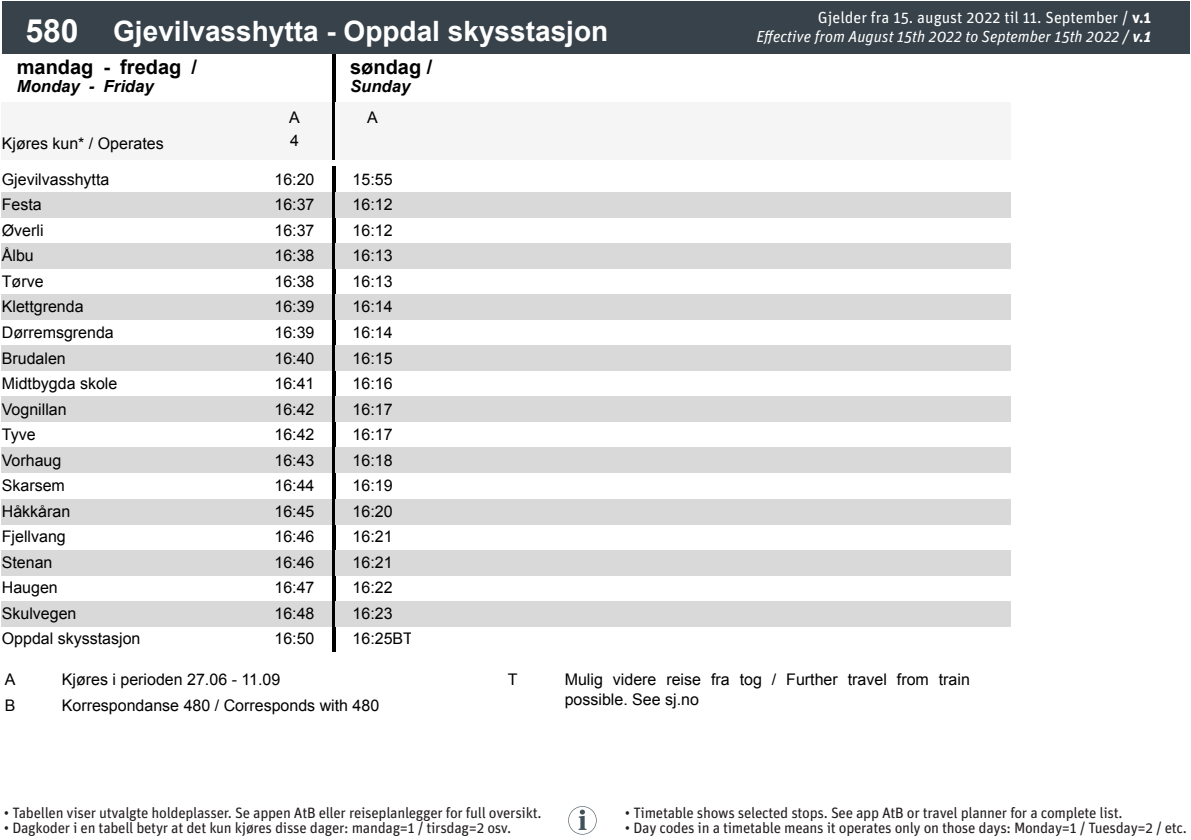
<style>
.page{position:relative;width:1191px;height:840px;background:#fff}
.page>*{position:absolute;margin:0;border:0;box-sizing:border-box;transform-origin:0 0}
.t1{font:700 28px "Arial";color:#fff}
.t2{font:700 20px "Arial";color:#000}
.t3{font:italic 700 16.6px "Arial";color:#000}
.t4{font:16px/25.6px "Arial";color:#000}
.t5{font:italic 16px "Unit Pro";color:#fff}
.t6{font:16px "Unit Pro";color:#fff}
.t7{font:15px "Unit Pro";letter-spacing:-.02em;color:#231f20}
.s1{font-size:32px}
.s2{font-weight:700}
</style>
<div class="page">
<div style="left:2px;top:102px;width:255px;height:57px;background:#f5f5f5"></div>
<div style="left:257px;top:102px;width:75px;height:57px;background:#f5f5f5"></div>
<hr style="left:332px;top:54px;width:3px;height:105px;background:#000">
<div style="left:335px;top:102px;width:75px;height:57px;background:#f5f5f5"></div>
<div style="left:410px;top:102px;width:75px;height:57px;background:#f5f5f5"></div>
<div style="left:485px;top:102px;width:75px;height:57px;background:#f5f5f5"></div>
<div style="left:560px;top:102px;width:75px;height:57px;background:#f5f5f5"></div>
<div style="left:635px;top:102px;width:75px;height:57px;background:#f5f5f5"></div>
<div style="left:710px;top:102px;width:75px;height:57px;background:#f5f5f5"></div>
<div style="left:785px;top:102px;width:75px;height:57px;background:#f5f5f5"></div>
<div style="left:860px;top:102px;width:75px;height:57px;background:#f5f5f5"></div>
<div style="left:935px;top:102px;width:75px;height:57px;background:#f5f5f5"></div>
<div style="left:2px;top:2px;width:100px;height:52px;background:#37424a"></div>
<div style="left:102px;top:2px;width:1087px;height:52px;background:#37424a"></div>
<div style="left:2px;top:192px;width:330px;height:26px;background:#d9d9d9"></div>
<div style="left:2px;top:243px;width:330px;height:26px;background:#d9d9d9"></div>
<div style="left:2px;top:294px;width:330px;height:26px;background:#d9d9d9"></div>
<div style="left:2px;top:345px;width:330px;height:26px;background:#d9d9d9"></div>
<div style="left:2px;top:396px;width:330px;height:26px;background:#d9d9d9"></div>
<div style="left:2px;top:447px;width:330px;height:26px;background:#d9d9d9"></div>
<div style="left:2px;top:498px;width:330px;height:26px;background:#d9d9d9"></div>
<div style="left:2px;top:549px;width:330px;height:26px;background:#d9d9d9"></div>
<div style="left:2px;top:600px;width:330px;height:26px;background:#d9d9d9"></div>
<hr style="left:332px;top:167px;width:3px;height:484px;background:#000">
<div style="left:335px;top:192px;width:675px;height:26px;background:#d9d9d9"></div>
<div style="left:335px;top:243px;width:675px;height:26px;background:#d9d9d9"></div>
<div style="left:335px;top:294px;width:675px;height:26px;background:#d9d9d9"></div>
<div style="left:335px;top:345px;width:675px;height:26px;background:#d9d9d9"></div>
<div style="left:335px;top:396px;width:675px;height:26px;background:#d9d9d9"></div>
<div style="left:335px;top:447px;width:675px;height:26px;background:#d9d9d9"></div>
<div style="left:335px;top:498px;width:675px;height:26px;background:#d9d9d9"></div>
<div style="left:335px;top:549px;width:675px;height:26px;background:#d9d9d9"></div>
<div style="left:335px;top:600px;width:675px;height:26px;background:#d9d9d9"></div>
<svg style="left:568px;top:806px;width:28px;height:28px"></svg>
<p class="t1" style="left:25px;top:11px;width:584px"><span class="s1">580</span> Gjevilvasshytta - Oppdal skysstasjon</p>
<p class="t2" style="left:17px;top:52px;width:182px">mandag - fredag /</p>
<p class="t3" style="left:17px;top:75px;width:138px">Monday - Friday</p>
<p class="t4" style="left:2px;top:130px;width:163px">Kjøres kun* / Operates</p>
<p class="t4" style="left:289px;top:106px;width:12px;line-height:22.6px">A<br>4</p>
<p class="t4" style="left:2px;top:166px;width:109px">Gjevilvasshytta</p>
<p class="t4" style="left:274px;top:166px;width:42px">16:20</p>
<p class="t4" style="left:2px;top:192px;width:42px">Festa</p>
<p class="t4" style="left:274px;top:192px;width:42px">16:37</p>
<p class="t4" style="left:2px;top:217px;width:43px">Øverli</p>
<p class="t4" style="left:274px;top:217px;width:42px">16:37</p>
<p class="t4" style="left:2px;top:243px;width:34px">Ålbu</p>
<p class="t4" style="left:274px;top:243px;width:42px">16:38</p>
<p class="t4" style="left:2px;top:268px;width:43px">Tørve</p>
<p class="t4" style="left:274px;top:268px;width:42px">16:38</p>
<p class="t4" style="left:2px;top:294px;width:83px">Klettgrenda</p>
<p class="t4" style="left:274px;top:294px;width:42px">16:39</p>
<p class="t4" style="left:2px;top:319px;width:113px">Dørremsgrenda</p>
<p class="t4" style="left:274px;top:319px;width:42px">16:39</p>
<p class="t4" style="left:2px;top:345px;width:66px">Brudalen</p>
<p class="t4" style="left:274px;top:345px;width:42px">16:40</p>
<p class="t4" style="left:2px;top:370px;width:117px">Midtbygda skole</p>
<p class="t4" style="left:274px;top:370px;width:42px">16:41</p>
<p class="t4" style="left:2px;top:396px;width:66px">Vognillan</p>
<p class="t4" style="left:274px;top:396px;width:42px">16:42</p>
<p class="t4" style="left:2px;top:421px;width:35px">Tyve</p>
<p class="t4" style="left:274px;top:421px;width:42px">16:42</p>
<p class="t4" style="left:2px;top:447px;width:61px">Vorhaug</p>
<p class="t4" style="left:274px;top:447px;width:42px">16:43</p>
<p class="t4" style="left:2px;top:472px;width:65px">Skarsem</p>
<p class="t4" style="left:274px;top:472px;width:42px">16:44</p>
<p class="t4" style="left:2px;top:498px;width:70px">Håkkåran</p>
<p class="t4" style="left:274px;top:498px;width:42px">16:45</p>
<p class="t4" style="left:2px;top:523px;width:66px">Fjellvang</p>
<p class="t4" style="left:274px;top:523px;width:42px">16:46</p>
<p class="t4" style="left:2px;top:549px;width:52px">Stenan</p>
<p class="t4" style="left:274px;top:549px;width:42px">16:46</p>
<p class="t4" style="left:2px;top:574px;width:58px">Haugen</p>
<p class="t4" style="left:274px;top:574px;width:42px">16:47</p>
<p class="t4" style="left:2px;top:600px;width:76px">Skulvegen</p>
<p class="t4" style="left:274px;top:600px;width:42px">16:48</p>
<p class="t4" style="left:2px;top:625px;width:140px">Oppdal skysstasjon</p>
<p class="t4" style="left:274px;top:625px;width:42px">16:50</p>
<p class="t2" style="left:350px;top:52px;width:84px">søndag /</p>
<p class="t3" style="left:350px;top:75px;width:62px">Sunday</p>
<p class="t4" style="left:367px;top:105px;width:12px">A</p>
<p class="t4" style="left:352px;top:166px;width:62px">15:55<br>16:12<br>16:12<br>16:13<br>16:13<br>16:14<br>16:14<br>16:15<br>16:16<br>16:17<br>16:17<br>16:18<br>16:19<br>16:20<br>16:21<br>16:21<br>16:22<br>16:23<br>16:25BT</p>
<p class="t6" style="left:818px;top:6px;width:335px">Gjelder fra 15. august 2022 til 11. September / <span class="s2">v.1</span></p>
<p class="t5" style="left:756px;top:25px;width:396px">Effective from August 15th 2022 to September 15th 2022 / <span class="s2">v.1</span></p>
<p class="t4" style="left:5px;top:666px;width:12px">A</p>
<p class="t4" style="left:62px;top:666px;width:220px">Kjøres i perioden 27.06 - 11.09</p>
<p class="t4" style="left:5px;top:691px;width:12px">B</p>
<p class="t4" style="left:62px;top:691px;width:319px">Korrespondanse 480 / Corresponds with 480</p>
<p class="t4" style="left:508px;top:666px;width:11px">T</p>
<p class="t4" style="left:565px;top:669px;width:407px;line-height:19.6px">Mulig videre reise fra tog / Further travel from train possible. See sj.no</p>
<p class="t7" style="left:4px;top:802px;width:539px">• Tabellen viser utvalgte holdeplasser. Se appen AtB eller reiseplanlegger for full oversikt.</p>
<p class="t7" style="left:4px;top:817px;width:509px">• Dagkoder i en tabell betyr at det kun kjøres disse dager: mandag=1 / tirsdag=2 osv.</p>
<p class="t7" style="left:625px;top:802px;width:499px">• Timetable shows selected stops. See app AtB or travel planner for a complete list.</p>
<p class="t7" style="left:625px;top:817px;width:563px">• Day codes in a timetable means it operates only on those days: Monday=1 / Tuesday=2 / etc.</p>
</div>
